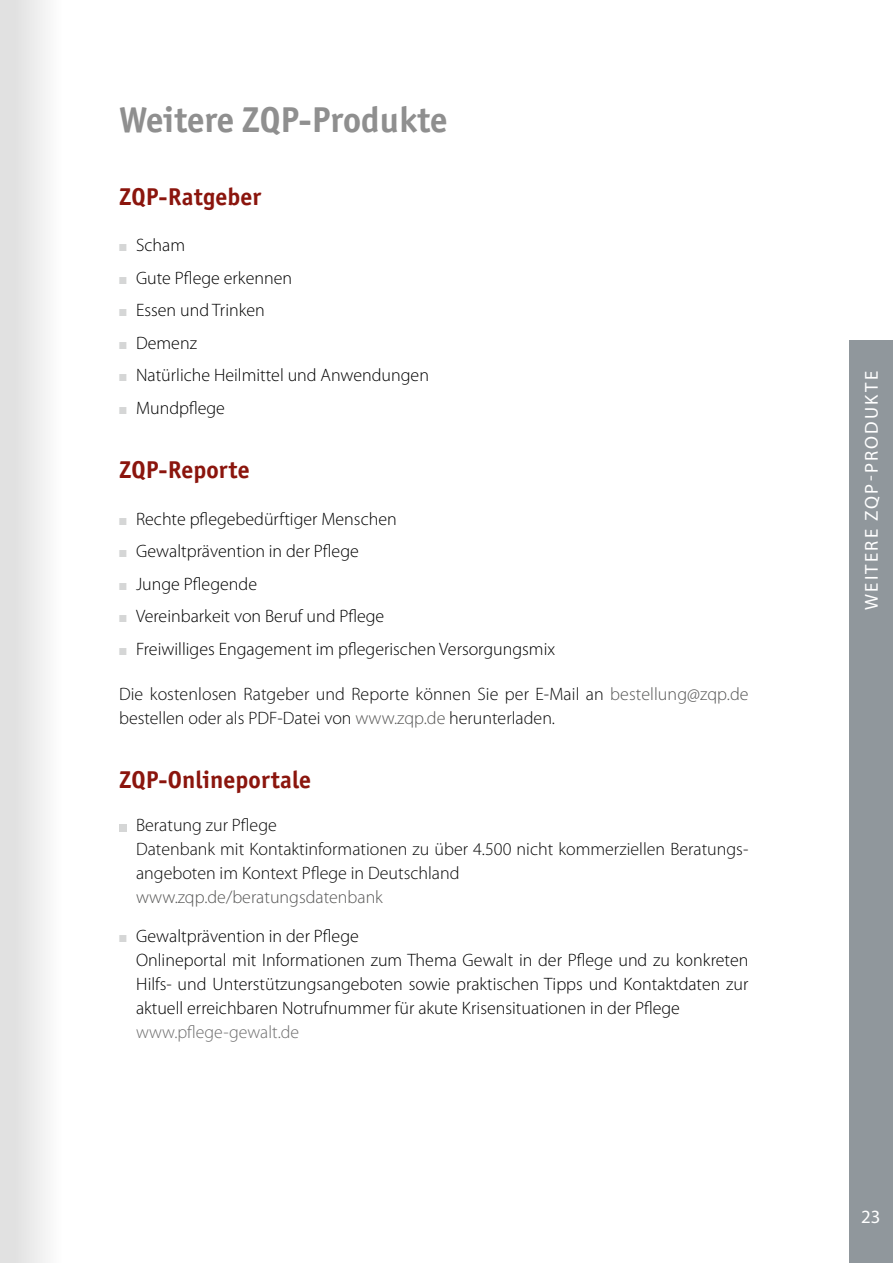
<style>
.page{position:relative;width:893px;height:1263px;background:#fff}
.page>*{position:absolute;margin:0;border:0;box-sizing:border-box;transform-origin:0 0}
.t1{font:700 36px "Officina Sans ITC Std";color:#8f8f8f}
.t2{font:700 24.3px "Officina Sans ITC Std";letter-spacing:.01em;color:#8b150d}
.t3{font:18.75px "Myriad Pro";letter-spacing:.12em;color:#fff}
.t4{font:300 18px/24px "Myriad Pro";color:#000}
.t5{font:300 18px/24px "Myriad Pro";color:#0a0a0a}
.t6{font:300 18px "Myriad Pro";color:#585857}
.t7{font:300 18px "Myriad Pro";color:#6e6e6e}
.s1{color:#d5d6d6}
.s2{color:#585857}
</style>
<div class="page">
<div style="left:849px;top:340px;width:44px;height:923px;background:#90979c"></div>
<div style="left:119px;top:824px;width:7px;height:7px;background:#d5d6d6"></div>
<div style="left:0;top:0;width:63px;height:1263px;background:linear-gradient(to right,#dbdbdb,#fdfdfd)"></div>
<h1 class="t1" style="left:119px;top:98px;width:330px">Weitere ZQP-Produkte</h1>
<h2 class="t2" style="left:119px;top:182px;width:144px">ZQP-Ratgeber</h2>
<p class="t4" style="left:119px;top:233px;width:68px"><span class="s1">■</span> Scham</p>
<p class="t4" style="left:119px;top:266px;width:175px"><span class="s1">■</span> Gute Pflege erkennen</p>
<p class="t4" style="left:119px;top:298px;width:147px"><span class="s1">■</span> Essen und Trinken</p>
<p class="t4" style="left:119px;top:331px;width:79px"><span class="s1">■</span> Demenz</p>
<p class="t4" style="left:119px;top:363px;width:311px"><span class="s1">■</span> Natürliche Heilmittel und Anwendungen</p>
<p class="t4" style="left:119px;top:396px;width:107px"><span class="s1">■</span> Mundpflege</p>
<h2 class="t2" style="left:119px;top:455px;width:132px">ZQP-Reporte</h2>
<p class="t4" style="left:119px;top:506px;width:279px"><span class="s1">■</span> Rechte pflegebedürftiger Menschen</p>
<p class="t4" style="left:119px;top:539px;width:241px"><span class="s1">■</span> Gewaltprävention in der Pflege</p>
<p class="t4" style="left:119px;top:571px;width:139px"><span class="s1">■</span> Junge Pflegende</p>
<p class="t4" style="left:119px;top:604px;width:267px"><span class="s1">■</span> Vereinbarkeit von Beruf und Pflege</p>
<p class="t4" style="left:119px;top:636px;width:438px"><span class="s1">■</span> Freiwilliges Engagement im pflegerischen Versorgungsmix</p>
<p class="t5" style="left:119px;top:682px;width:631px">Die kostenlosen Ratgeber und Reporte können Sie per E-Mail an <span class="s2">bestellung@zqp.de </span>bestellen oder als PDF-Datei von <span class="s2">www.zqp.de</span> herunterladen.</p>
<h2 class="t2" style="left:119px;top:765px;width:194px">ZQP-Onlineportale</h2>
<p class="t5" style="left:136px;top:813px;width:614px">Beratung zur Pflege<br>Datenbank mit Kontaktinformationen zu über 4.500 nicht kommerziellen Beratungs&shy;angeboten im Kontext Pflege in Deutschland</p>
<p class="t6" style="left:136px;top:886px;width:248px">www.zqp.de/beratungsdatenbank</p>
<p class="t4" style="left:136px;top:924px;width:614px;text-indent:-17px"><span class="s1">■</span> Gewaltprävention in der Pflege<br>Onlineportal mit Informationen zum Thema Gewalt in der Pflege und zu konkreten Hilfs- und Unterstützungsangeboten sowie praktischen Tipps und Kontaktdaten zur aktuell erreichbaren Notrufnummer für akute Krisensituationen in der Pflege</p>
<p class="t7" style="left:136px;top:1021px;width:165px">www.pflege-gewalt.de</p>
<p class="t3" style="left:861px;top:610px;width:241px;rotate:-90deg">WEITERE ZQP-PRODUKTE</p>
<p class="t3" style="left:861px;top:1206px;width:21px">23</p>
</div>
